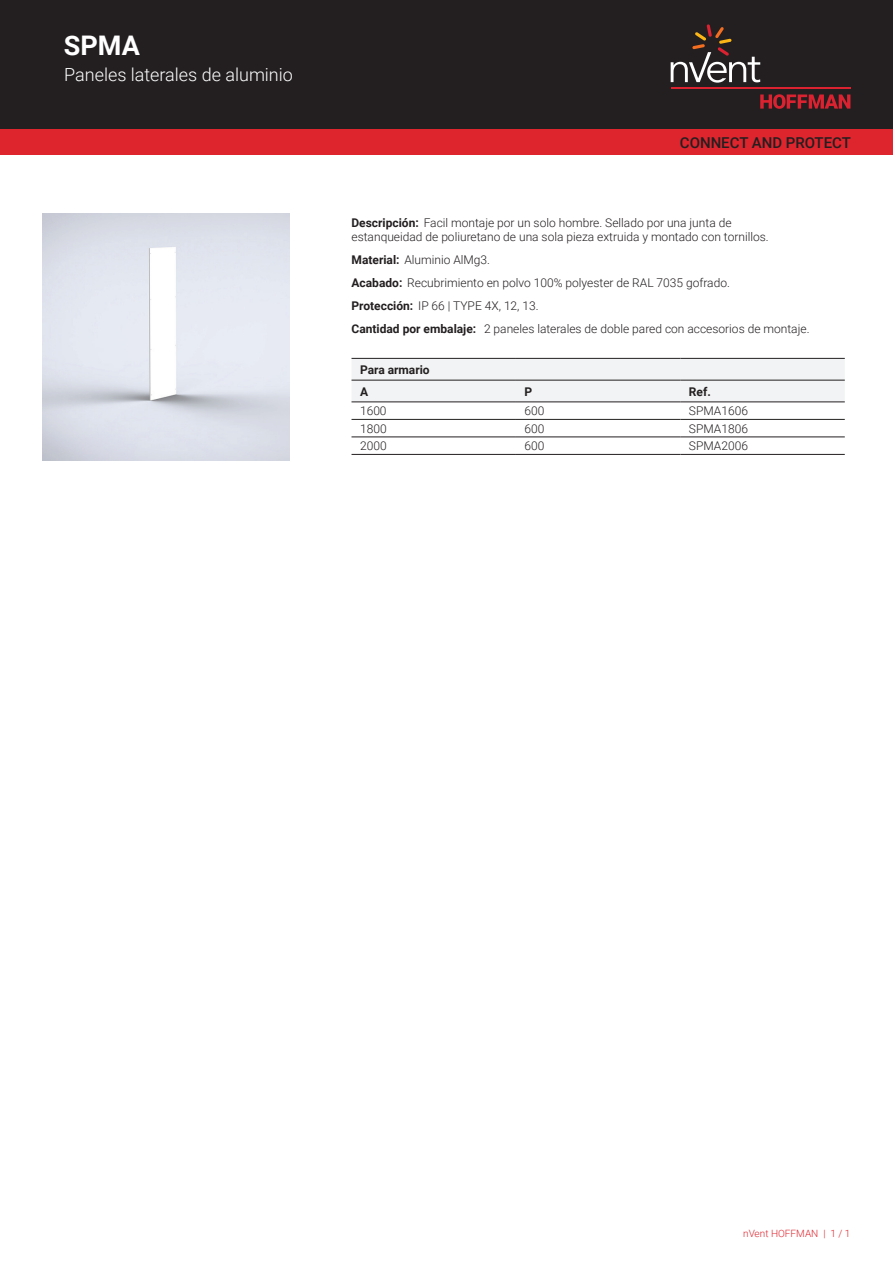
<style>
.page{position:relative;width:893px;height:1263px;background:#fff}
.page>*{position:absolute;margin:0;border:0;box-sizing:border-box;transform-origin:0 0}
.t1{font:700 27px "Roboto";color:#fff}
.t2{font:300 18px "Roboto";color:#fff}
.t3{font:500 15px "Roboto";color:#231f20}
.t4{font:300 12px/23px "Roboto";color:#231f20}
.t5{font:700 12px/21.8px "Roboto";color:#231f20}
.t6{font:300 10.05px "Roboto";color:#de252e}
.s1{font-weight:700}
</style>
<div class="page">
<div style="left:0;top:0;width:893px;height:129px;background:#231f20"></div>
<svg style="left:760px;top:94px;width:90px;height:15px"></svg>
<hr style="left:671px;top:88px;width:179px;height:1px;background:#db2230">
<svg style="left:671px;top:24px;width:89px;height:59px"></svg>
<div style="left:0;top:129px;width:893px;height:26px;background:#de252e"></div>
<div style="left:351px;top:359px;width:494px;height:43px;background:#f2f3f4"></div>
<hr style="left:351px;top:358px;width:165px;height:1px;background:#231f20">
<hr style="left:516px;top:358px;width:164px;height:1px;background:#231f20">
<hr style="left:680px;top:358px;width:165px;height:1px;background:#231f20">
<hr style="left:351px;top:419px;width:165px;height:1px;background:#231f20">
<hr style="left:516px;top:419px;width:164px;height:1px;background:#231f20">
<hr style="left:680px;top:419px;width:165px;height:1px;background:#231f20">
<hr style="left:351px;top:437px;width:165px;height:1px;background:#231f20">
<hr style="left:516px;top:437px;width:164px;height:1px;background:#231f20">
<hr style="left:680px;top:437px;width:165px;height:1px;background:#231f20">
<hr style="left:351px;top:454px;width:165px;height:1px;background:#231f20">
<hr style="left:516px;top:454px;width:164px;height:1px;background:#231f20">
<hr style="left:680px;top:454px;width:165px;height:1px;background:#231f20">
<hr style="left:351px;top:380px;width:165px;height:1px;background:#231f20">
<hr style="left:516px;top:380px;width:164px;height:1px;background:#231f20">
<hr style="left:680px;top:380px;width:165px;height:1px;background:#231f20">
<hr style="left:351px;top:402px;width:165px;height:1px;background:#231f20">
<hr style="left:516px;top:402px;width:164px;height:1px;background:#231f20">
<hr style="left:680px;top:402px;width:165px;height:1px;background:#231f20">
<h1 class="t1" style="left:64px;top:27px;width:78px">SPMA</h1>
<h2 class="t2" style="left:64px;top:62px;width:230px">Paneles laterales de aluminio</h2>
<p class="t3" style="left:680px;top:132px;width:173px">CONNECT AND PROTECT</p>
<p class="t4" style="left:351px;top:215px;width:419px;line-height:14.4px"><span class="s1">Descripción:</span> Facil montaje por un solo hombre. Sellado por una junta de estanqueidad de poliuretano de una sola pieza extruida y montado con tornillos.</p>
<p class="t4" style="left:351px;top:248px;width:459px"><span class="s1">Material:</span> Aluminio AlMg3.<br><span class="s1">Acabado:</span> Recubrimiento en polvo 100% polyester de RAL 7035 gofrado.<br><span class="s1">Protección:</span> IP 66 | TYPE 4X, 12, 13.<br><span class="s1">Cantidad por embalaje:</span> 2 paneles laterales de doble pared con accesorios de montaje.</p>
<p class="t5" style="left:360px;top:358px;width:71px">Para armario<br>A</p>
<p class="t5" style="left:524px;top:380px;width:9px">P</p>
<p class="t5" style="left:689px;top:380px;width:23px">Ref.</p>
<p class="t4" style="left:360px;top:399px;width:28px">1600</p>
<p class="t4" style="left:524px;top:399px;width:21px">600</p>
<p class="t4" style="left:689px;top:399px;width:61px">SPMA1606</p>
<p class="t4" style="left:360px;top:416px;width:28px">1800</p>
<p class="t4" style="left:524px;top:416px;width:21px">600</p>
<p class="t4" style="left:689px;top:416px;width:61px">SPMA1806</p>
<p class="t4" style="left:360px;top:434px;width:28px">2000</p>
<p class="t4" style="left:524px;top:434px;width:21px">600</p>
<p class="t4" style="left:689px;top:434px;width:61px">SPMA2006</p>
<p class="t6" style="left:743px;top:1226px;width:109px">nVent HOFFMAN | 1 / 1</p>
</div>
